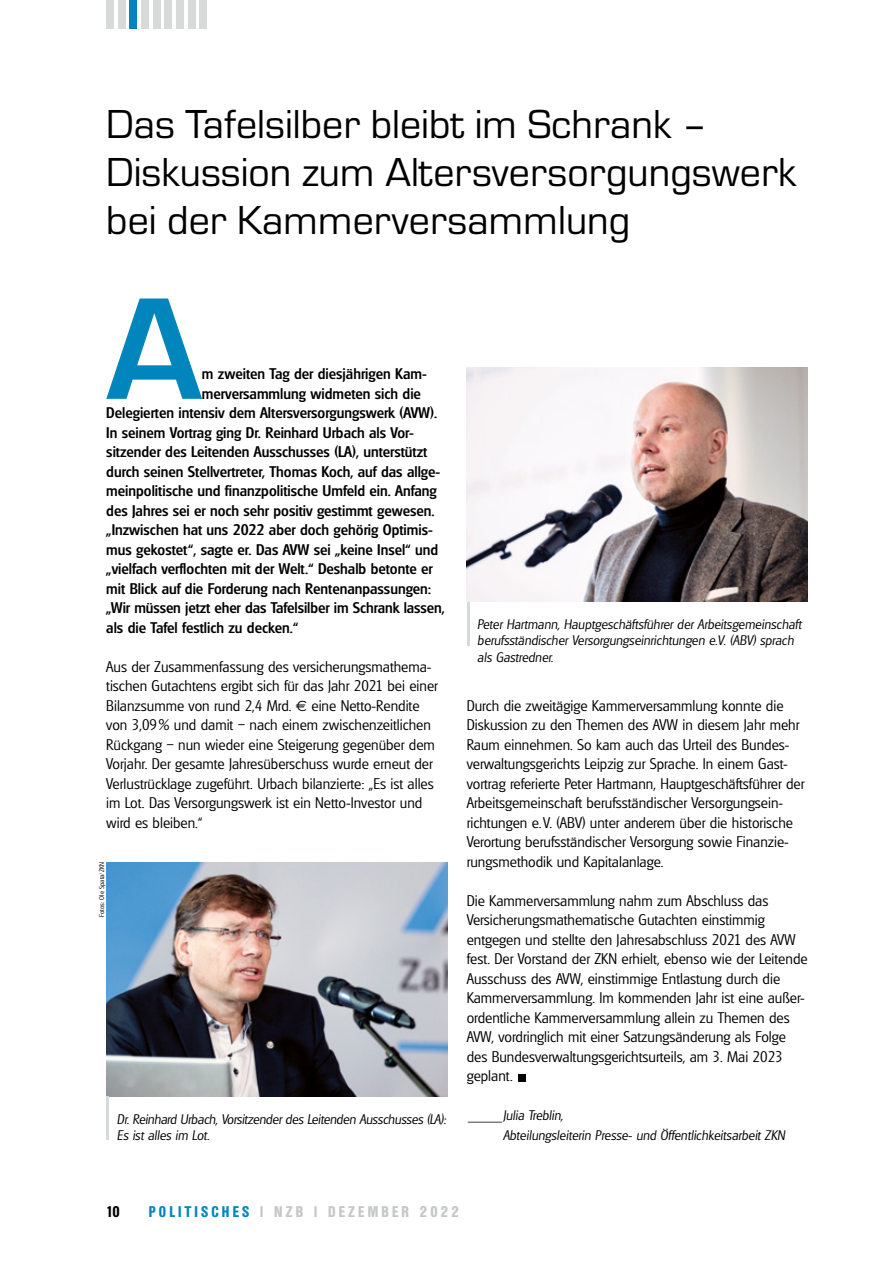
<style>
.page{position:relative;width:893px;height:1263px;background:#fff}
.page>*{position:absolute;margin:0;border:0;box-sizing:border-box;transform-origin:0 0}
.t1{font:700 150.45px "Micro Square";color:#0086bc}
.t2{font:700 57px "Arial";color:#000}
.t3{font:42px/48px "Micro Square";color:#000}
.t4{font:300 15px/19.5px "Glasgow";color:#000}
.t5{font:500 15px "Glasgow";color:#000}
.t6{font:700 condensed 15px "Olympia";letter-spacing:.215em;color:#c5c7c7}
.t7{font:700 condensed 15px "Olympia";color:#000}
.t8{font:italic 300 13.5px/16.2px "Glasgow";color:#000}
.t9{font:italic 300 13.5px "Glasgow";color:#000;scale:2.7 1}
.t10{font:300 6.75px "Glasgow";color:#000}
.s1{font-family:"Euro Sans";font-weight:400}
.s2{color:#0086bc}
</style>
<div class="page">
<div style="left:106px;top:0;width:8px;height:28px;background:#d8dada"></div>
<div style="left:118px;top:0;width:8px;height:28px;background:#d8dada"></div>
<div style="left:130px;top:0;width:7px;height:28px;background:#0086bc"></div>
<div style="left:141px;top:0;width:8px;height:28px;background:#d8dada"></div>
<div style="left:153px;top:0;width:8px;height:28px;background:#d8dada"></div>
<div style="left:165px;top:0;width:7px;height:28px;background:#d8dada"></div>
<div style="left:176px;top:0;width:8px;height:28px;background:#d8dada"></div>
<div style="left:188px;top:0;width:8px;height:28px;background:#d8dada"></div>
<div style="left:200px;top:0;width:7px;height:28px;background:#d8dada"></div>
<img style="left:467px;top:368px;width:341px;height:234px">
<hr style="left:467px;top:602px;width:3px;height:43px;background:#d8dada">
<img style="left:106px;top:862px;width:342px;height:234px">
<hr style="left:106px;top:1096px;width:3px;height:44px;background:#d8dada">
<h3 class="t3" style="left:106px;top:101px;width:691px">Das Tafelsilber bleibt im Schrank –<br>Diskussion zum Altersversorgungswerk bei der Kammerversammlung</h3>
<h1 class="t1" style="left:106px;top:267px;width:97px">A</h1>
<p class="t5" style="left:202px;top:365px;width:226px">m zweiten Tag der diesjährigen Kam-</p>
<p class="t5" style="left:202px;top:384px;width:220px">merversammlung widmeten sich die</p>
<p class="t5" style="left:106px;top:404px;width:332px">Delegierten intensiv dem Altersversorgungswerk (AVW).</p>
<p class="t5" style="left:106px;top:423px;width:309px">In seinem Vortrag ging Dr. Reinhard Urbach als Vor-</p>
<p class="t5" style="left:106px;top:443px;width:322px">sitzender des Leitenden Ausschusses (LA), unterstützt</p>
<p class="t5" style="left:106px;top:462px;width:335px">durch seinen Stellvertreter, Thomas Koch, auf das allge-</p>
<p class="t5" style="left:106px;top:482px;width:332px">meinpolitische und finanzpolitische Umfeld ein. Anfang</p>
<p class="t5" style="left:106px;top:501px;width:330px">des Jahres sei er noch sehr positiv gestimmt gewesen.</p>
<p class="t5" style="left:106px;top:521px;width:328px">„Inzwischen hat uns 2022 aber doch gehörig Optimis-</p>
<p class="t5" style="left:106px;top:540px;width:333px">mus gekostet“, sagte er. Das AVW sei „keine Insel“ und</p>
<p class="t5" style="left:106px;top:560px;width:328px">„vielfach verflochten mit der Welt.“ Deshalb betonte er</p>
<p class="t5" style="left:106px;top:579px;width:327px">mit Blick auf die Forderung nach Rentenanpassungen:</p>
<p class="t5" style="left:106px;top:599px;width:340px">„Wir müssen jetzt eher das Tafelsilber im Schrank lassen,</p>
<p class="t5" style="left:106px;top:618px;width:194px">als die Tafel festlich zu decken.“</p>
<p class="t4" style="left:106px;top:657px;width:333px">Aus der Zusammenfassung des versicherungsmathema&shy;tischen Gutachtens ergibt sich für das Jahr 2021 bei einer Bilanzsumme von rund 2,4 Mrd. <span class="s1">€</span> eine Netto-Rendite von 3,09 % und damit – nach einem zwischenzeitlichen Rückgang – nun wieder eine Steigerung gegenüber dem Vorjahr. Der gesamte Jahresüberschuss wurde erneut der Verlustrücklage zugeführt. Urbach bilanzierte: „Es ist alles im Lot. Das Versorgungswerk ist ein Netto-Investor und wird es bleiben.“</p>
<p class="t10" style="left:98px;top:917px;width:56px;rotate:-90deg">Fotos: Ole Spata/ZKN</p>
<p class="t8" style="left:117px;top:1111px;width:331px">Dr. Reinhard Urbach, Vorsitzender des Leitenden Ausschusses (LA):<br>Es ist alles im Lot.</p>
<p class="t8" style="left:477px;top:616px;width:326px">Peter Hartmann, Hauptgeschäftsführer der Arbeitsgemeinschaft berufsständischer Versorgungseinrichtungen e.V. (ABV) sprach als Gastredner.</p>
<p class="t4" style="left:467px;top:696px;width:339px">Durch die zweitägige Kammerversammlung konnte die Diskussion zu den Themen des AVW in diesem Jahr mehr Raum einnehmen. So kam auch das Urteil des Bundes&shy;verwaltungsgerichts Leipzig zur Sprache. In einem Gast&shy;vortrag referierte Peter Hartmann, Hauptgeschäftsführer der Arbeitsgemeinschaft berufsständischer Versorgungsein&shy;richtungen e.V. (ABV) unter anderem über die historische Verortung berufsständischer Versorgung sowie Finanzie&shy;rungsmethodik und Kapitalanlage.</p>
<p class="t4" style="left:467px;top:891px;width:342px">Die Kammerversammlung nahm zum Abschluss das Versicherungsmathematische Gutachten einstimmig entgegen und stellte den Jahresabschluss 2021 des AVW fest. Der Vorstand der ZKN erhielt, ebenso wie der Leitende Ausschuss des AVW, einstimmige Entlastung durch die Kammerversammlung. Im kommenden Jahr ist eine außer&shy;ordentliche Kammerversammlung allein zu Themen des AVW, vordringlich mit einer Satzungsänderung als Folge des Bundesverwaltungsgerichtsurteils, am 3. Mai 2023 geplant.</p>
<h2 class="t2" style="left:514px;top:1029px;width:17px">.</h2>
<p class="t9" style="left:467px;top:1114px;width:15px">—</p>
<p class="t8" style="left:503px;top:1106px;width:284px;line-height:19.5px">Julia Treblin,<br>Abteilungsleiterin Presse- und Öffentlichkeitsarbeit ZKN</p>
<p class="t7" style="left:106px;top:1203px;width:15px">10</p>
<p class="t6" style="left:149px;top:1203px;width:311px"><span class="s2">POLITISCHES</span> | NZB | DEZEMBER 2022</p>
</div>
